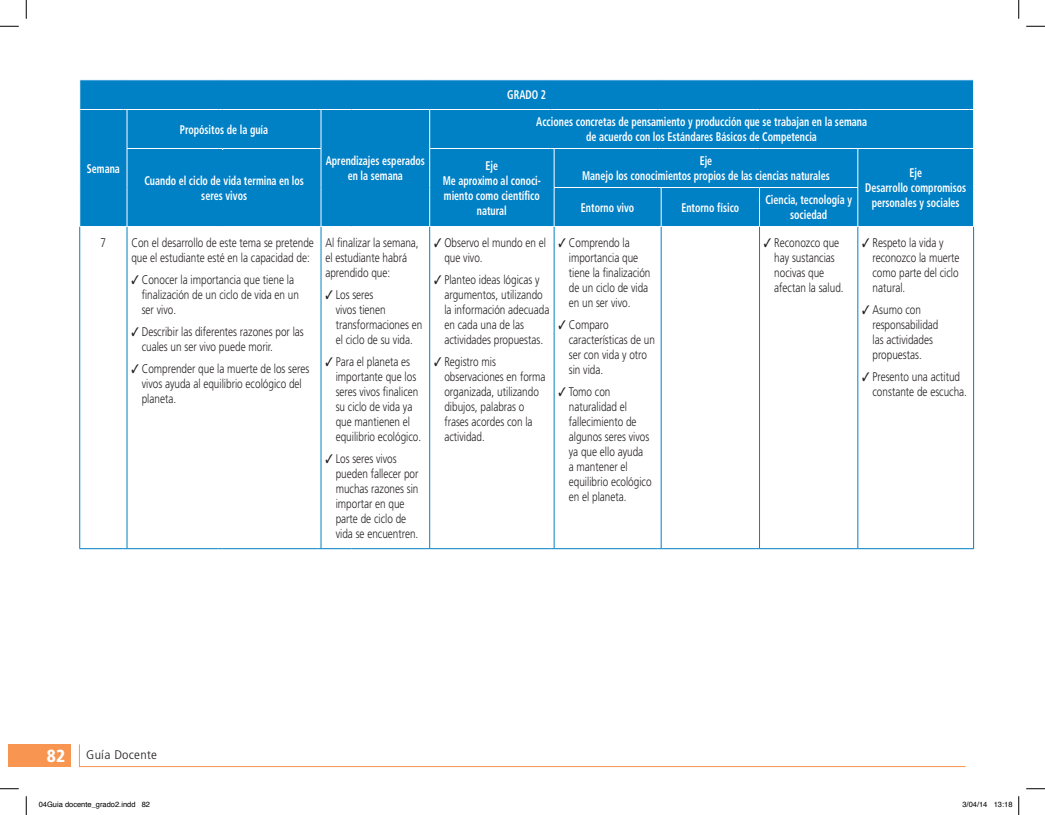
<style>
.page{position:relative;width:1045px;height:815px;background:#fff}
.page>*{position:absolute;margin:0;border:0;box-sizing:border-box;transform-origin:0 0}
.t1{font:300 12.5px/15px "Frutiger LT Std";color:#231f20;scale:.8 1}
.t2{font:700 condensed 12.5px/15px "Frutiger LT Std";color:#fff;text-align:center;scale:.8 1}
.t3{font:300 condensed 12.5px "Frutiger LT Std";letter-spacing:.02em;color:#231f20;scale:1.1 1}
.t4{font:7.5px "Helvetica";color:#000}
.s1{font-weight:900;font-size:17.5px;color:#fff}
</style>
<div class="page">
<div style="left:9px;top:743px;width:62px;height:23px;background:#f79551"></div>
<svg style="left:79px;top:744px;width:887px;height:23px"></svg>
<div style="left:80px;top:80px;width:893px;height:146px;background:#0080c5"></div>
<svg style="left:79px;top:80px;width:1px;height:29px"></svg>
<hr style="left:79px;top:109px;width:44px;height:1px;background:#fff">
<hr style="left:127px;top:109px;width:92px;height:1px;background:#fff">
<hr style="left:127px;top:110px;width:1px;height:38px;background:#fff">
<hr style="left:223px;top:109px;width:94px;height:1px;background:#fff">
<hr style="left:321px;top:109px;width:30px;height:1px;background:#fff">
<hr style="left:321px;top:110px;width:1px;height:38px;background:#fff">
<hr style="left:351px;top:109px;width:75px;height:1px;background:#fff">
<hr style="left:430px;top:109px;width:120px;height:1px;background:#fff">
<hr style="left:429px;top:110px;width:1px;height:38px;background:#fff">
<hr style="left:554px;top:109px;width:103px;height:1px;background:#fff">
<hr style="left:661px;top:109px;width:95px;height:1px;background:#fff">
<hr style="left:759px;top:109px;width:95px;height:1px;background:#fff">
<hr style="left:858px;top:109px;width:112px;height:1px;background:#fff">
<svg style="left:970px;top:79px;width:4px;height:31px"></svg>
<hr style="left:127px;top:148px;width:92px;height:1px;background:#fff">
<hr style="left:127px;top:149px;width:1px;height:38px;background:#fff">
<hr style="left:223px;top:148px;width:94px;height:1px;background:#fff">
<hr style="left:222px;top:149px;width:1px;height:38px;background:#fff">
<hr style="left:321px;top:149px;width:1px;height:38px;background:#fff">
<hr style="left:127px;top:187px;width:1px;height:39px;background:#fff">
<hr style="left:222px;top:187px;width:1px;height:39px;background:#fff">
<hr style="left:321px;top:187px;width:1px;height:39px;background:#fff">
<hr style="left:429px;top:148px;width:121px;height:1px;background:#fff">
<hr style="left:429px;top:149px;width:1px;height:38px;background:#fff">
<hr style="left:429px;top:187px;width:1px;height:39px;background:#fff">
<hr style="left:554px;top:148px;width:103px;height:1px;background:#fff">
<hr style="left:554px;top:149px;width:1px;height:38px;background:#fff">
<hr style="left:661px;top:148px;width:95px;height:1px;background:#fff">
<hr style="left:759px;top:148px;width:95px;height:1px;background:#fff">
<hr style="left:858px;top:148px;width:112px;height:1px;background:#fff">
<hr style="left:857px;top:149px;width:1px;height:38px;background:#fff">
<hr style="left:554px;top:187px;width:103px;height:1px;background:#fff">
<hr style="left:554px;top:188px;width:1px;height:38px;background:#fff">
<hr style="left:661px;top:187px;width:95px;height:1px;background:#fff">
<hr style="left:661px;top:188px;width:1px;height:38px;background:#fff">
<hr style="left:759px;top:187px;width:95px;height:1px;background:#fff">
<hr style="left:759px;top:188px;width:1px;height:38px;background:#fff">
<hr style="left:857px;top:188px;width:1px;height:38px;background:#fff">
<hr style="left:79px;top:227px;width:1px;height:321px;background:#0080c5">
<hr style="left:127px;top:227px;width:1px;height:321px;background:#0080c5">
<hr style="left:321px;top:227px;width:1px;height:321px;background:#0080c5">
<hr style="left:429px;top:227px;width:1px;height:321px;background:#0080c5">
<hr style="left:554px;top:227px;width:1px;height:321px;background:#0080c5">
<hr style="left:661px;top:227px;width:1px;height:321px;background:#0080c5">
<hr style="left:759px;top:227px;width:1px;height:321px;background:#0080c5">
<hr style="left:857px;top:227px;width:1px;height:321px;background:#0080c5">
<hr style="left:973px;top:227px;width:1px;height:321px;background:#0080c5">
<hr style="left:79px;top:548px;width:44px;height:1px;background:#0080c5">
<hr style="left:127px;top:548px;width:92px;height:1px;background:#0080c5">
<hr style="left:223px;top:548px;width:94px;height:1px;background:#0080c5">
<hr style="left:321px;top:548px;width:30px;height:1px;background:#0080c5">
<hr style="left:351px;top:548px;width:75px;height:1px;background:#0080c5">
<hr style="left:430px;top:548px;width:120px;height:1px;background:#0080c5">
<hr style="left:554px;top:548px;width:103px;height:1px;background:#0080c5">
<hr style="left:661px;top:548px;width:95px;height:1px;background:#0080c5">
<hr style="left:759px;top:548px;width:95px;height:1px;background:#0080c5">
<hr style="left:858px;top:548px;width:112px;height:1px;background:#0080c5">
<div style="left:129px;top:150px;width:191px;height:75px;background:#0080c5"></div>
<svg style="left:0;top:25px;width:19px;height:2px"></svg>
<svg style="left:1026px;top:25px;width:19px;height:2px"></svg>
<svg style="left:0;top:788px;width:19px;height:1px"></svg>
<svg style="left:1026px;top:788px;width:19px;height:1px"></svg>
<svg style="left:25px;top:0;width:2px;height:19px"></svg>
<svg style="left:25px;top:796px;width:2px;height:18px"></svg>
<svg style="left:1018px;top:0;width:1px;height:19px"></svg>
<svg style="left:1018px;top:796px;width:1px;height:18px"></svg>
<p class="t2" style="left:87px;top:161px;width:43px">Semana</p>
<p class="t2" style="left:180px;top:122px;width:112px">Propósitos de la guía</p>
<p class="t2" style="left:144px;top:173px;width:201px">Cuando el ciclo de vida termina en los seres vivos</p>
<p class="t1" style="left:101px;top:235px;width:8px">7</p>
<p class="t1" style="left:131px;top:235px;width:230px">Con el desarrollo de este tema se pretende que el estudiante esté en la capacidad de:</p>
<p class="t1" style="left:142px;top:272px;width:198px;text-indent:-10px">✓ Conocer la importancia que tiene la finalización de un ciclo de vida en un ser vivo.</p>
<p class="t1" style="left:142px;top:324px;width:204px;text-indent:-10px">✓ Describir las diferentes razones por las cuales un ser vivo puede morir.</p>
<p class="t1" style="left:142px;top:361px;width:211px;text-indent:-10px">✓ Comprender que la muerte de los seres vivos ayuda al equilibrio ecológico del planeta.</p>
<p class="t2" style="left:326px;top:153px;width:125px">Aprendizajes esperados en la semana</p>
<p class="t1" style="left:325px;top:235px;width:118px">Al finalizar la semana, el estudiante habrá aprendido que:</p>
<p class="t1" style="left:336px;top:287px;width:110px;text-indent:-10px">✓ Los seres<br>vivos tienen transformaciones en el ciclo de su vida.</p>
<p class="t1" style="left:336px;top:354px;width:108px;text-indent:-10px">✓ Para el planeta es importante que los seres vivos finalicen su ciclo de vida ya que mantienen el equilibrio ecológico.</p>
<p class="t1" style="left:336px;top:451px;width:105px;text-indent:-10px">✓ Los seres vivos pueden fallecer por muchas razones sin importar en que parte de ciclo de vida se encuentren.</p>
<p class="t2" style="left:507px;top:87px;width:50px">GRADO 2</p>
<p class="t2" style="left:536px;top:114px;width:415px">Acciones concretas de pensamiento y producción que se trabajan en la semana de acuerdo con los Estándares Básicos de Competencia</p>
<p class="t2" style="left:443px;top:158px;width:124px">Eje<br>Me aproximo al conoci&shy;miento como científico natural</p>
<p class="t2" style="left:582px;top:153px;width:311px">Eje<br>Manejo los conocimientos propios de las ciencias naturales</p>
<p class="t2" style="left:865px;top:165px;width:128px">Eje<br>Desarrollo compromisos personales y sociales</p>
<p class="t2" style="left:581px;top:200px;width:68px">Entorno vivo</p>
<p class="t2" style="left:681px;top:200px;width:74px">Entorno físico</p>
<p class="t2" style="left:765px;top:192px;width:110px">Ciencia, tecnología y sociedad</p>
<p class="t1" style="left:444px;top:235px;width:129px;text-indent:-10px">✓ Observo el mundo en el que vivo.</p>
<p class="t1" style="left:444px;top:272px;width:133px;text-indent:-10px">✓ Planteo ideas lógicas y argumentos, utilizando la información adecuada en cada una de las actividades propuestas.</p>
<p class="t1" style="left:444px;top:354px;width:128px;text-indent:-10px">✓ Registro mis observaciones en forma organizada, utilizando dibujos, palabras o frases acordes con la actividad.</p>
<p class="t1" style="left:569px;top:235px;width:104px;text-indent:-10px">✓ Comprendo la importancia que tiene la finalización de un ciclo de vida en un ser vivo.</p>
<p class="t1" style="left:569px;top:317px;width:109px;text-indent:-10px">✓ Comparo características de un ser con vida y otro sin vida.</p>
<p class="t1" style="left:569px;top:384px;width:105px;text-indent:-10px">✓ Tomo con naturalidad el fallecimiento de algunos seres vivos ya que ello ayuda<br>a mantener el equilibrio ecológico en el planeta.</p>
<p class="t1" style="left:774px;top:235px;width:88px;text-indent:-10px">✓ Reconozco que hay sustancias nocivas que afectan la salud.</p>
<p class="t1" style="left:872px;top:235px;width:110px;text-indent:-10px">✓ Respeto la vida y reconozco la muerte como parte del ciclo natural.</p>
<p class="t1" style="left:872px;top:302px;width:84px;text-indent:-10px">✓ Asumo con responsabilidad las actividades propuestas.</p>
<p class="t1" style="left:872px;top:369px;width:120px;text-indent:-10px">✓ Presento una actitud constante de escucha.</p>
<p class="t3" style="left:47px;top:747px;width:102px"><span class="s1">82</span> Guía Docente</p>
<p class="t4" style="left:39px;top:798px;width:113px">04Guia docente_grado2.indd 82</p>
<p class="t4" style="left:962px;top:798px;width:52px">3/04/14 13:18</p>
</div>
